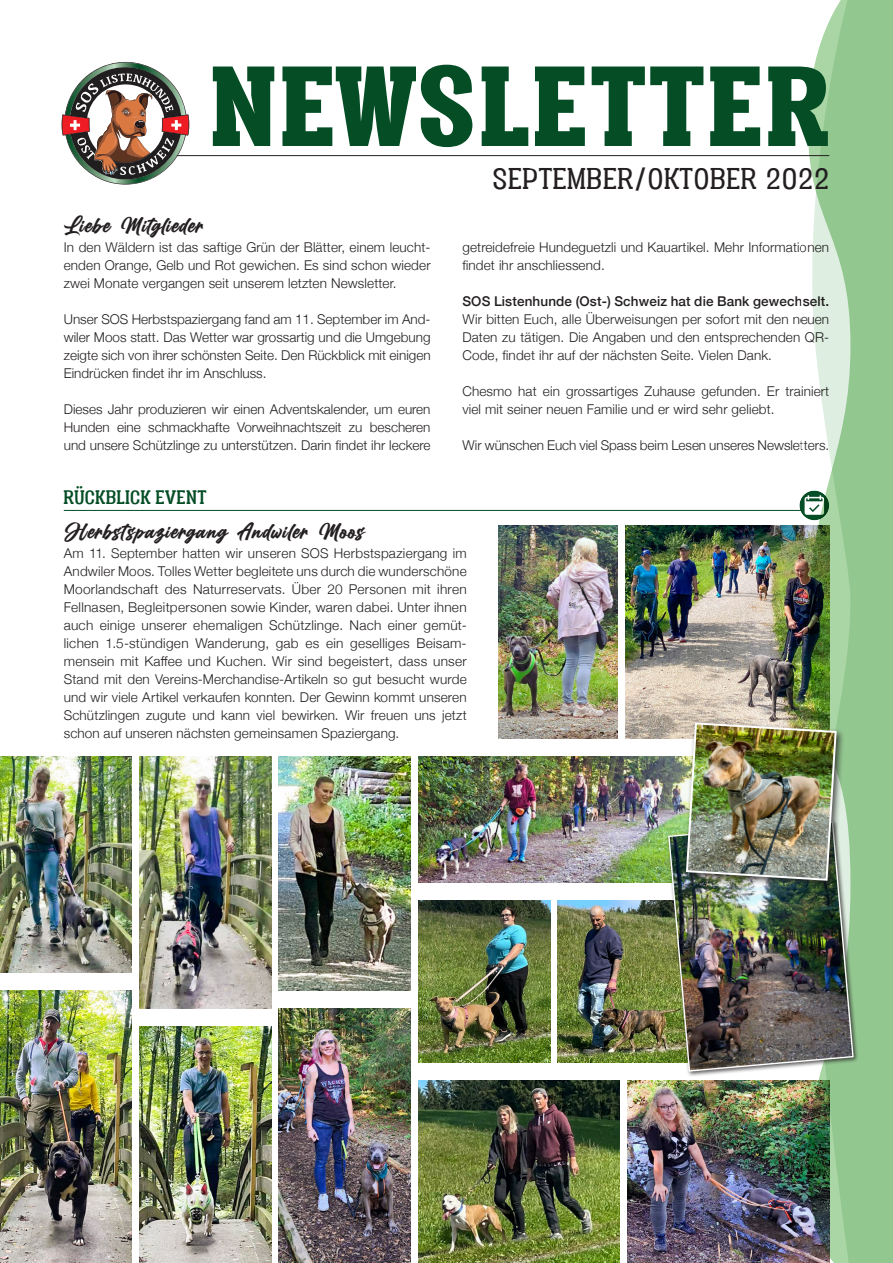
<style>
.page{position:relative;width:893px;height:1263px;background:#fff}
.page>*{position:absolute;margin:0;border:0;box-sizing:border-box;transform-origin:0 0}
.t1{font:900 132px "Vacer Serif Personal";letter-spacing:.04em;color:#044d25}
.t2{font:34.5px "Vacer Serif Personal";letter-spacing:.04em;color:#231f20}
._02_Titel{font:22.5px "Billion Dreams";letter-spacing:.04em;color:#231f20;scale:1.1 1}
._01_Rubrik{font:22.5px "Vacer Serif Personal";letter-spacing:.04em;color:#044d25}
._03_Grundtext{font:300 13.5px/18px "Helvetica Neue";letter-spacing:.01em;color:#231f20;text-align:justify}
.s1{font-weight:500}
</style>
<div class="page">
<img style="left:279px;top:1008px;width:132px;height:255px">
<hr style="left:64px;top:510px;width:740px;height:1px;background:#044d25">
<svg style="left:799px;top:490px;width:30px;height:30px"></svg>
<svg style="left:804px;top:495px;width:4px;height:20px"></svg>
<img style="left:418px;top:756px;width:265px;height:126px">
<img style="left:0;top:756px;width:132px;height:216px">
<img style="left:499px;top:525px;width:119px;height:213px">
<img style="left:139px;top:1026px;width:132px;height:237px">
<img style="left:418px;top:1080px;width:202px;height:183px">
<img style="left:0;top:990px;width:132px;height:273px">
<img style="left:139px;top:756px;width:132px;height:252px">
<img style="left:628px;top:1080px;width:180px;height:183px">
<img style="left:418px;top:900px;width:132px;height:162px">
<img style="left:558px;top:900px;width:108px;height:162px">
<img style="left:279px;top:756px;width:132px;height:234px">
<img style="left:625px;top:525px;width:183px;height:213px">
<img style="left:808px;top:85px;width:3px;height:1178px">
<svg style="left:811px;top:0;width:82px;height:1263px;background:#97c494"></svg>
<hr style="left:175px;top:155px;width:654px;height:1px;background:#231f20">
<svg style="left:61px;top:62px;width:129px;height:123px"></svg>
<div style="left:666px;top:819px;width:194px;height:258px;background:#231f20;opacity:.75"></div>
<img style="left:667px;top:820px;width:187px;height:252px">
<div style="left:683px;top:719px;width:162px;height:170px;background:#231f20;opacity:.75"></div>
<img style="left:685px;top:721px;width:153px;height:161px">
<h1 class="t1" style="left:211px;top:30px;width:619px">NEWSLETTER</h1>
<h2 class="t2" style="left:493px;top:160px;width:338px">SEPTEMBER/OKTOBER 2022</h2>
<p class="_02_Titel" style="left:64px;top:209px;width:129px">Liebe Mitglieder</p>
<p class="_03_Grundtext" style="left:64px;top:237px;width:368px">In den Wäldern ist das saftige Grün der Blätter, einem leucht&shy;enden Orange, Gelb und Rot gewichen. Es sind schon wieder zwei Monate vergangen seit unserem letzten Newsletter.</p>
<p class="_03_Grundtext" style="left:64px;top:309px;width:368px">Unser SOS Herbstspaziergang fand am 11. September im And&shy;wiler Moos statt. Das Wetter war grossartig und die Umgebung zeigte sich von ihrer schönsten Seite. Den Rückblick mit einigen Eindrücken findet ihr im Anschluss.</p>
<p class="_03_Grundtext" style="left:64px;top:399px;width:368px">Dieses Jahr produzieren wir einen Adventskalender, um euren Hunden eine schmackhafte Vorweihnachtszeit zu bescheren und unsere Schützlinge zu unterstützen. Darin findet ihr leckere</p>
<p class="_03_Grundtext" style="left:462px;top:237px;width:368px">getreidefreie Hundeguetzli und Kauartikel. Mehr Informationen findet ihr anschliessend.</p>
<p class="_03_Grundtext" style="left:462px;top:291px;width:368px;text-align:left"><span class="s1">SOS Listenhunde (Ost-) Schweiz hat die Bank gewechselt.<br></span>Wir bitten Euch, alle Überweisungen per sofort mit den neuen Daten zu tätigen. Die Angaben und den entsprechenden QR-Code, findet ihr auf der nächsten Seite. Vielen Dank.</p>
<p class="_03_Grundtext" style="left:462px;top:381px;width:368px">Chesmo hat ein grossartiges Zuhause gefunden. Er trainiert viel mit seiner neuen Familie und er wird sehr geliebt.</p>
<p class="_03_Grundtext" style="left:462px;top:435px;width:368px">Wir wünschen Euch viel Spass beim Lesen unseres Newsletters.</p>
<p class="_01_Rubrik" style="left:64px;top:485px;width:144px">RÜCKBLICK EVENT</p>
<p class="_02_Titel" style="left:64px;top:515px;width:275px">Herbstspaziergang Andwiler Moos</p>
<p class="_03_Grundtext" style="left:64px;top:543px;width:404px">Am 11. September hatten wir unseren SOS Herbstspaziergang im Andwiler Moos. Tolles Wetter begleitete uns durch die wunderschöne Moorlandschaft des Naturreservats. Über 20 Personen mit ihren Fellnasen, Begleitpersonen sowie Kinder, waren dabei. Unter ihnen auch einige unserer ehemaligen Schützlinge. Nach einer gemüt&shy;lichen 1.5-stündigen Wanderung, gab es ein geselliges Beisam&shy;mensein mit Kaffee und Kuchen. Wir sind begeistert, dass unser Stand mit den Vereins-Merchandise-Artikeln so gut besucht wurde und wir viele Artikel verkaufen konnten. Der Gewinn kommt unseren Schützlingen zugute und kann viel bewirken. Wir freuen uns jetzt schon auf unseren nächsten gemeinsamen Spaziergang.</p>
</div>
